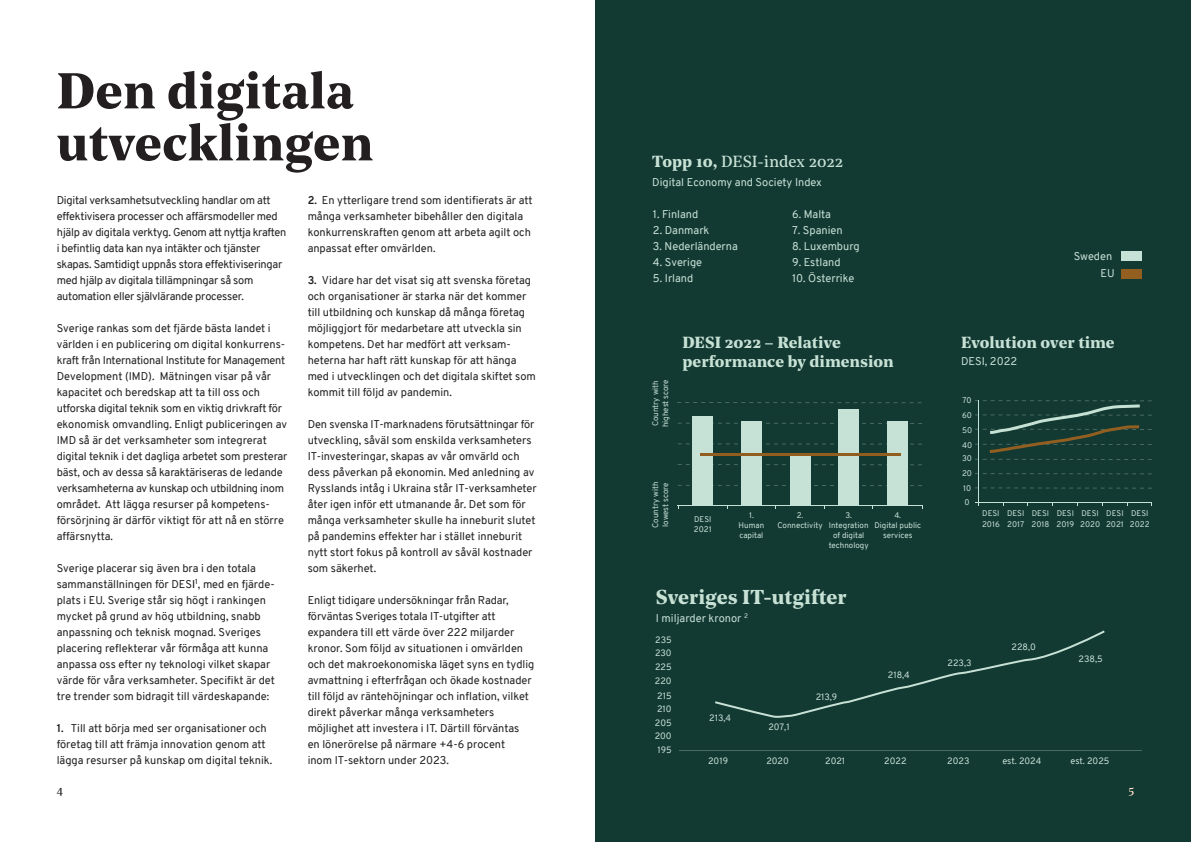
<style>
.page{position:relative;width:1191px;height:842px;background:#fff}
.page>*{position:absolute;margin:0;border:0;box-sizing:border-box;transform-origin:0 0}
.t1{font:700 50px "Noe Text";color:#231f20}
.t2{font:700 20px "Noe Text";color:#c7e2d5}
.t3{font:700 16px "Noe Text";color:#c7e2d5}
.t4{font:16px "Noe Text";color:#c7e2d5}
.t5{font:12px "Noe Text";color:#231f20}
.t6{font:12px "Noe Text";color:#fddec8}
.t7{font:11px/16px "Overpass";color:#231f20}
.t8{font:11px/16px "Overpass";letter-spacing:-.02em;color:#231f20}
.t9{font:11px "Overpass";color:#c7e2d5}
.t10{font:11px "Overpass";color:#c6e1d5}
.t11{font:9px "Overpass";color:#c6e1d5}
.t12{font:8px/10px "Overpass";color:#c6e1d5;text-align:center}
.s1{color:#000001}
.s2{font-weight:700}
</style>
<div class="page">
<div style="left:596px;top:0;width:595px;height:842px;background:#133933"></div>
<div style="left:1121px;top:251px;width:20px;height:10px;background:#c6e1d5"></div>
<div style="left:1121px;top:269px;width:20px;height:9px;background:#925f20"></div>
<hr style="left:977px;top:400px;width:1px;height:106px;background:#c6e1d5">
<hr style="left:975px;top:502px;width:176px;height:1px;background:#c6e1d5">
<svg style="left:975px;top:487px;width:176px;height:2px"></svg>
<svg style="left:975px;top:473px;width:176px;height:1px"></svg>
<svg style="left:975px;top:400px;width:176px;height:60px"></svg>
<hr style="left:679px;top:750px;width:462px;height:1px;background:#c6e1d5">
<div style="left:692px;top:416px;width:21px;height:90px;background:#c6e1d5"></div>
<hr style="left:678px;top:506px;width:244px;height:1px;background:#c6e1d5">
<div style="left:741px;top:421px;width:21px;height:85px;background:#c6e1d5"></div>
<div style="left:789px;top:455px;width:21px;height:51px;background:#c6e1d5"></div>
<div style="left:838px;top:409px;width:21px;height:97px;background:#c6e1d5"></div>
<div style="left:886px;top:421px;width:21px;height:85px;background:#c6e1d5"></div>
<hr style="left:700px;top:453px;width:201px;height:3px;background:#925e20">
<svg style="left:678px;top:484px;width:244px;height:3px"></svg>
<svg style="left:677px;top:463px;width:245px;height:3px"></svg>
<svg style="left:678px;top:443px;width:244px;height:2px"></svg>
<svg style="left:678px;top:422px;width:244px;height:2px"></svg>
<svg style="left:677px;top:402px;width:245px;height:2px"></svg>
<svg style="left:715px;top:630px;width:390px;height:88px"></svg>
<p class="t1" style="left:57px;top:53px;width:299px">Den digitala</p>
<p class="t1" style="left:57px;top:105px;width:318px">utvecklingen</p>
<p class="t8" style="left:57px;top:192px;width:231px">Digital verksamhetsutveckling handlar om att effektivisera processer och affärsmodeller med hjälp av digitala verktyg. Genom att nyttja kraften i befintlig data kan nya intäkter och tjänster skapas. Samtidigt uppnås stora effektiviseringar med hjälp av digitala tillämpningar så som automation eller självlärande processer.</p>
<p class="t7" style="left:57px;top:320px;width:232px">Sverige rankas som det fjärde bästa landet i världen i en publicering om digital konkurrens&shy;kraft från International Institute for Management Development (IMD). Mätningen visar på vår kapacitet och beredskap att ta till oss och utforska digital teknik som en viktig drivkraft för ekonomisk omvandling. Enligt publiceringen av IMD så är det verksamheter som integrerat digital teknik i det dagliga arbetet som presterar bäst, och av dessa så karaktäriseras de ledande verksamheterna av kunskap och utbildning inom området. Att lägga resurser på kompetens&shy;försörjning är därför viktigt för att nå en större affärsnytta.</p>
<p class="t7" style="left:57px;top:560px;width:220px">Sverige placerar sig även bra i den totala sammanställningen för DES<span class="s1">I</span><sup>1</sup>, med en fjärde&shy;plats i EU. Sverige står sig högt i rankingen mycket på grund av hög utbildning, snabb anpassning och teknisk mognad. Sveriges placering reflekterar vår förmåga att kunna anpassa oss efter ny teknologi vilket skapar värde för våra verksamheter. Specifikt är det tre trender som bidragit till värdeskapande:</p>
<p class="t7" style="left:57px;top:720px;width:217px"><span class="s2">1.</span> Till att börja med ser organisationer och företag till att främja innovation genom att lägga resurser på kunskap om digital teknik.</p>
<p class="t5" style="left:57px;top:781px;width:8px">4</p>
<p class="t7" style="left:308px;top:192px;width:226px"><span class="s2">2.</span> En ytterligare trend som identifierats är att många verksamheter bibehåller den digitala konkurrenskraften genom att arbeta agilt och anpassat efter omvärlden.</p>
<p class="t7" style="left:308px;top:272px;width:230px"><span class="s2">3.</span> Vidare har det visat sig att svenska företag och organisationer är starka när det kommer till utbildning och kunskap då många företag möjliggjort för medarbetare att utveckla sin kompetens. Det har medfört att verksam&shy;heterna har haft rätt kunskap för att hänga med i utvecklingen och det digitala skiftet som kommit till följd av pandemin.</p>
<p class="t7" style="left:308px;top:416px;width:231px">Den svenska IT-marknadens förutsättningar för utveckling, såväl som enskilda verksamheters IT-investeringar, skapas av vår omvärld och dess påverkan på ekonomin. Med anledning av Rysslands intåg i Ukraina står IT-verksamheter åter igen inför ett utmanande år. Det som för många verksamheter skulle ha inneburit slutet på pandemins effekter har i stället inneburit nytt stort fokus på kontroll av såväl kostnader som säkerhet.</p>
<p class="t7" style="left:308px;top:592px;width:208px">Enligt tidigare undersökningar från Radar, förväntas Sveriges totala IT-utgifter att expandera till ett värde över 222 miljarder</p>
<p class="t7" style="left:308px;top:640px;width:228px">kronor. Som följd av situationen i omvärlden och det makroekonomiska läget syns en tydlig avmattning i efterfrågan och ökade kostnader till följd av räntehöjningar och inflation, vilket direkt påverkar många verksamheters</p>
<p class="t7" style="left:308px;top:720px;width:213px">möjlighet att investera i IT. Därtill förväntas</p>
<p class="t7" style="left:308px;top:736px;width:199px">en lönerörelse på närmare +4-6 procent</p>
<p class="t7" style="left:308px;top:752px;width:143px">inom IT-sektorn under 2023.</p>
<p class="t4" style="left:652px;top:150px;width:192px"><span class="s2">Topp 10,</span> DESI-index 2022</p>
<p class="t9" style="left:652px;top:174px;width:171px">Digital Economy and Society Index</p>
<p class="t9" style="left:653px;top:206px;width:47px">1. Finland</p>
<p class="t9" style="left:653px;top:222px;width:58px">2. Danmark</p>
<p class="t9" style="left:653px;top:238px;width:86px">3. Nederländerna</p>
<p class="t9" style="left:653px;top:254px;width:51px">4. Sverige</p>
<p class="t9" style="left:653px;top:270px;width:42px">5. Irland</p>
<p class="t9" style="left:792px;top:206px;width:40px">6. Malta</p>
<p class="t9" style="left:792px;top:222px;width:52px">7. Spanien</p>
<p class="t9" style="left:792px;top:238px;width:69px">8. Luxemburg</p>
<p class="t9" style="left:792px;top:254px;width:50px">9. Estland</p>
<p class="t9" style="left:792px;top:270px;width:64px">10. Österrike</p>
<p class="t12" style="left:650px;top:427px;width:50px;text-align:left;rotate:-90deg">Country with highest score</p>
<p class="t3" style="left:682px;top:330px;width:160px">DESI 2022 – Relative</p>
<p class="t3" style="left:682px;top:349px;width:213px">performance by dimension</p>
<p class="t12" style="left:650px;top:528px;width:48px;text-align:left;rotate:-90deg">Country with lowest score</p>
<p class="t12" style="left:694px;top:514px;width:19px">DESI</p>
<p class="t12" style="left:694px;top:524px;width:19px">2021</p>
<p class="t12" style="left:749px;top:511px;width:6px">1.</p>
<p class="t12" style="left:738px;top:521px;width:27px">Human</p>
<p class="t12" style="left:739px;top:531px;width:25px">capital</p>
<p class="t12" style="left:796px;top:511px;width:8px">2.</p>
<p class="t12" style="left:777px;top:521px;width:47px">Connectivity</p>
<p class="t12" style="left:829px;top:511px;width:41px">3.<br>Integration of digital</p>
<p class="t12" style="left:828px;top:541px;width:41px">technology</p>
<p class="t12" style="left:894px;top:511px;width:8px">4.</p>
<p class="t12" style="left:874px;top:521px;width:48px">Digital public services</p>
<p class="t2" style="left:656px;top:582px;width:192px">Sveriges IT-utgifter</p>
<p class="t10" style="left:656px;top:610px;width:94px">I miljarder kronor <sup>2</sup></p>
<p class="t11" style="left:655px;top:633px;width:18px">235</p>
<p class="t11" style="left:655px;top:647px;width:18px">230</p>
<p class="t11" style="left:655px;top:660px;width:18px">225</p>
<p class="t11" style="left:655px;top:674px;width:18px">220</p>
<p class="t11" style="left:657px;top:689px;width:16px">215</p>
<p class="t11" style="left:657px;top:703px;width:16px">210</p>
<p class="t11" style="left:655px;top:716px;width:18px">205</p>
<p class="t11" style="left:654px;top:730px;width:19px">200</p>
<p class="t11" style="left:657px;top:743px;width:16px">195</p>
<p class="t11" style="left:709px;top:711px;width:23px">213,4</p>
<p class="t11" style="left:768px;top:721px;width:23px">207,1</p>
<p class="t11" style="left:815px;top:691px;width:23px">213,9</p>
<p class="t11" style="left:888px;top:668px;width:23px">218,4</p>
<p class="t10" style="left:1073px;top:248px;width:40px">Sweden</p>
<p class="t10" style="left:1100px;top:265px;width:16px">EU</p>
<p class="t3" style="left:961px;top:330px;width:155px">Evolution over time</p>
<p class="t10" style="left:961px;top:353px;width:58px">DESI, 2022</p>
<p class="t12" style="left:962px;top:395px;width:11px">70</p>
<p class="t12" style="left:962px;top:410px;width:11px">60</p>
<p class="t12" style="left:962px;top:425px;width:12px">50</p>
<p class="t12" style="left:962px;top:440px;width:12px">40</p>
<p class="t12" style="left:962px;top:454px;width:11px">30</p>
<p class="t12" style="left:962px;top:469px;width:12px">20</p>
<p class="t12" style="left:963px;top:484px;width:10px">10</p>
<p class="t12" style="left:964px;top:497px;width:7px">0</p>
<p class="t12" style="left:982px;top:508px;width:19px">DESI</p>
<p class="t12" style="left:982px;top:519px;width:19px">2016</p>
<p class="t12" style="left:1007px;top:508px;width:19px">DESI</p>
<p class="t12" style="left:1007px;top:519px;width:19px">2017</p>
<p class="t12" style="left:1031px;top:508px;width:19px">DESI</p>
<p class="t12" style="left:1031px;top:519px;width:19px">2018</p>
<p class="t12" style="left:1056px;top:508px;width:19px">DESI</p>
<p class="t12" style="left:1056px;top:519px;width:19px">2019</p>
<p class="t12" style="left:1081px;top:508px;width:19px">DESI</p>
<p class="t12" style="left:1080px;top:519px;width:22px">2020</p>
<p class="t12" style="left:1106px;top:508px;width:19px">DESI</p>
<p class="t12" style="left:1106px;top:519px;width:19px">2021</p>
<p class="t12" style="left:1131px;top:508px;width:19px">DESI</p>
<p class="t12" style="left:1129px;top:519px;width:21px">2022</p>
<p class="t11" style="left:947px;top:657px;width:25px">223,3</p>
<p class="t11" style="left:1011px;top:641px;width:26px">228,0</p>
<p class="t11" style="left:1078px;top:653px;width:26px">238,5</p>
<p class="t11" style="left:708px;top:755px;width:21px">2019</p>
<p class="t11" style="left:766px;top:755px;width:24px">2020</p>
<p class="t11" style="left:825px;top:755px;width:22px">2021</p>
<p class="t11" style="left:884px;top:755px;width:24px">2022</p>
<p class="t11" style="left:947px;top:755px;width:24px">2023</p>
<p class="t11" style="left:1002px;top:755px;width:40px">est. 2024</p>
<p class="t11" style="left:1070px;top:755px;width:40px">est. 2025</p>
<p class="t6" style="left:1128px;top:781px;width:7px">5</p>
</div>
